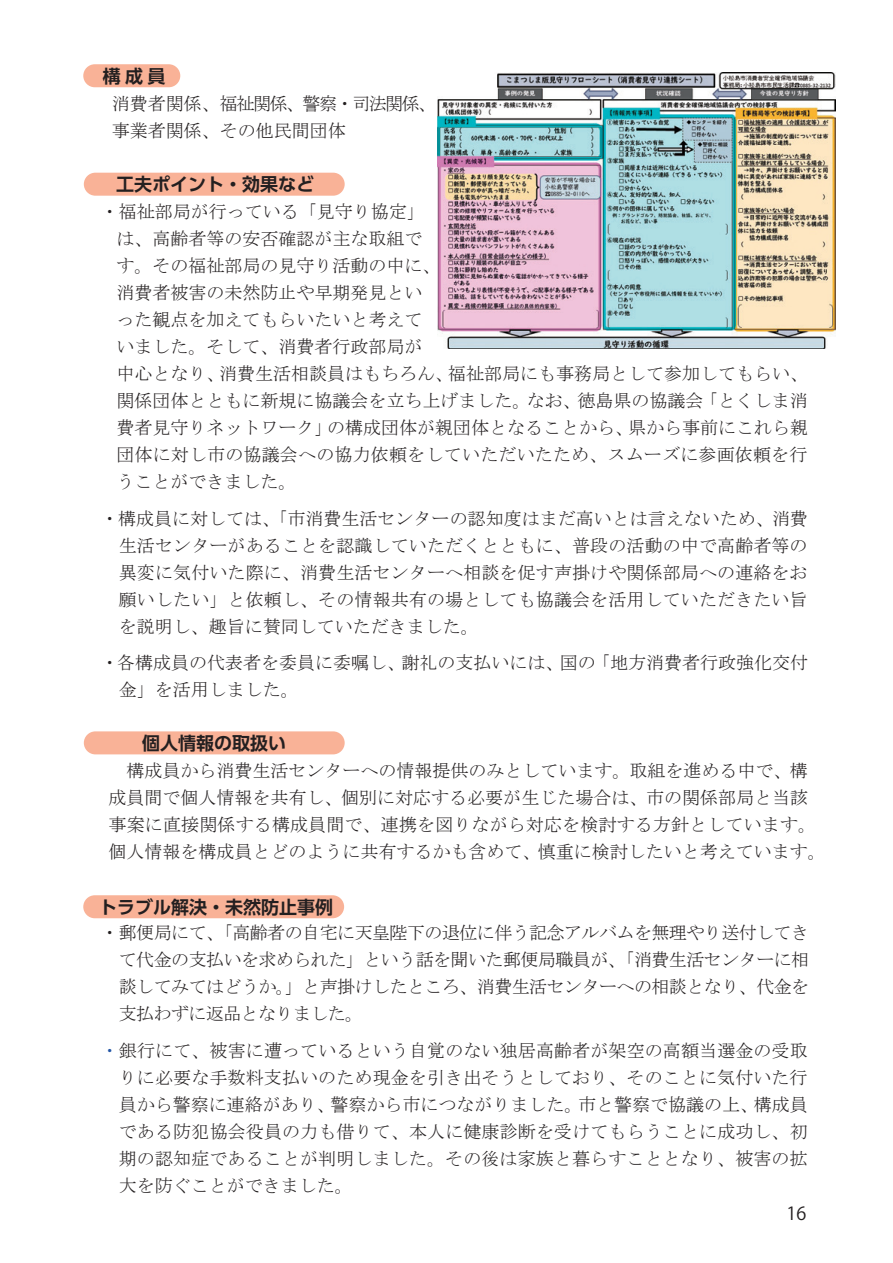
<style>
.page{position:relative;width:893px;height:1263px;background:#fff}
.page>*{position:absolute;margin:0;border:0;box-sizing:border-box;transform-origin:0 0}
.t1{font:18px/27px "MS Mincho";color:#231f20}
.t2{font:700 18px "UD Shin Go Pro De";color:#231f20}
.t3{font:18px "Koz Go Pr 6 N";color:#231f20}
.s1{color:#2356a6}
</style>
<div class="page">
<div style="left:83px;top:895px;width:261px;height:23px;background:#f9b297;border-radius:11px"></div>
<div style="left:84px;top:731px;width:261px;height:23px;background:#f9b297;border-radius:11px"></div>
<div style="left:84px;top:173px;width:261px;height:23px;background:#f9b297;border-radius:11px"></div>
<div style="left:83px;top:64px;width:97px;height:23px;background:#f9b297;border-radius:11px"></div>
<img style="left:437px;top:72px;width:399px;height:276px">
<p class="t2" style="left:103px;top:62px;width:64px">構成員</p>
<p class="t1" style="left:112px;top:90px;width:326px">消費者関係、福祉関係、警察・司法関係、事業者関係、その他民間団体</p>
<p class="t2" style="left:116px;top:170px;width:199px">工夫ポイント・効果など</p>
<p class="t1" style="left:116px;top:198px;width:693px;text-indent:-16px">・福祉部局が行っている「見守り協定」<br>は、高齢者等の安否確認が主な取組で<br>す。その福祉部局の見守り活動の中に、<br>消費者被害の未然防止や早期発見とい<br>った観点を加えてもらいたいと考えて<br>いました。そして、消費者行政部局が<br>中心となり、消費生活相談員はもちろん、福祉部局にも事務局として参加してもらい、関係団体とともに新規に協議会を立ち上げました。なお、徳島県の協議会「とくしま消費者見守りネットワーク」の構成団体が親団体となることから、県から事前にこれら親団体に対し市の協議会への協力依頼をしていただいたため、スムーズに参画依頼を行うことができました。</p>
<p class="t1" style="left:119px;top:505px;width:691px;text-align:justify;text-indent:-18px">・構成員に対しては、「市消費生活センターの認知度はまだ高いとは言えないため、消費生活センターがあることを認識していただくとともに、普段の活動の中で高齢者等の異変に気付いた際に、消費生活センターへ相談を促す声掛けや関係部局への連絡をお願いしたい」と依頼し、その情報共有の場としても協議会を活用していただきたい旨を説明し、趣旨に賛同していただきました。</p>
<p class="t1" style="left:119px;top:649px;width:691px;text-indent:-18px">・各構成員の代表者を委員に委嘱し、謝礼の支払いには、国の「地方消費者行政強化交付金」を活用しました。</p>
<p class="t2" style="left:142px;top:729px;width:145px">個人情報の取扱い</p>
<p class="t1" style="left:109px;top:757px;width:719px;text-indent:18px">構成員から消費生活センターへの情報提供のみとしています。取組を進める中で、構成員間で個人情報を共有し、個別に対応する必要が生じた場合は、市の関係部局と当該事案に直接関係する構成員間で、連携を図りながら対応を検討する方針としています。個人情報を構成員とどのように共有するかも含めて、慎重に検討したいと考えています。</p>
<p class="t2" style="left:99px;top:892px;width:236px">トラブル解決・未然防止事例</p>
<p class="t1" style="left:119px;top:919px;width:692px;text-align:justify;text-indent:-18px">・郵便局にて、「高齢者の自宅に天皇陛下の退位に伴う記念アルバムを無理やり送付してきて代金の支払いを求められた」という話を聞いた郵便局職員が、「消費生活センターに相談してみてはどうか。」と声掛けしたところ、消費生活センターへの相談となり、代金を支払わずに返品となりました。</p>
<p class="t1" style="left:119px;top:1037px;width:691px;text-align:justify;text-indent:-18px"><span class="s1">・</span>銀行にて、被害に遭っているという自覚のない独居高齢者が架空の高額当選金の受取りに必要な手数料支払いのため現金を引き出そうとしており、そのことに気付いた行員から警察に連絡があり、警察から市につながりました。市と警察で協議の上、構成員である防犯協会役員の力も借りて、本人に健康診断を受けてもらうことに成功し、初期の認知症であることが判明しました。その後は家族と暮らすこととなり、被害の拡大を防ぐことができました。</p>
<p class="t3" style="left:786px;top:1203px;width:21px">16</p>
</div>
